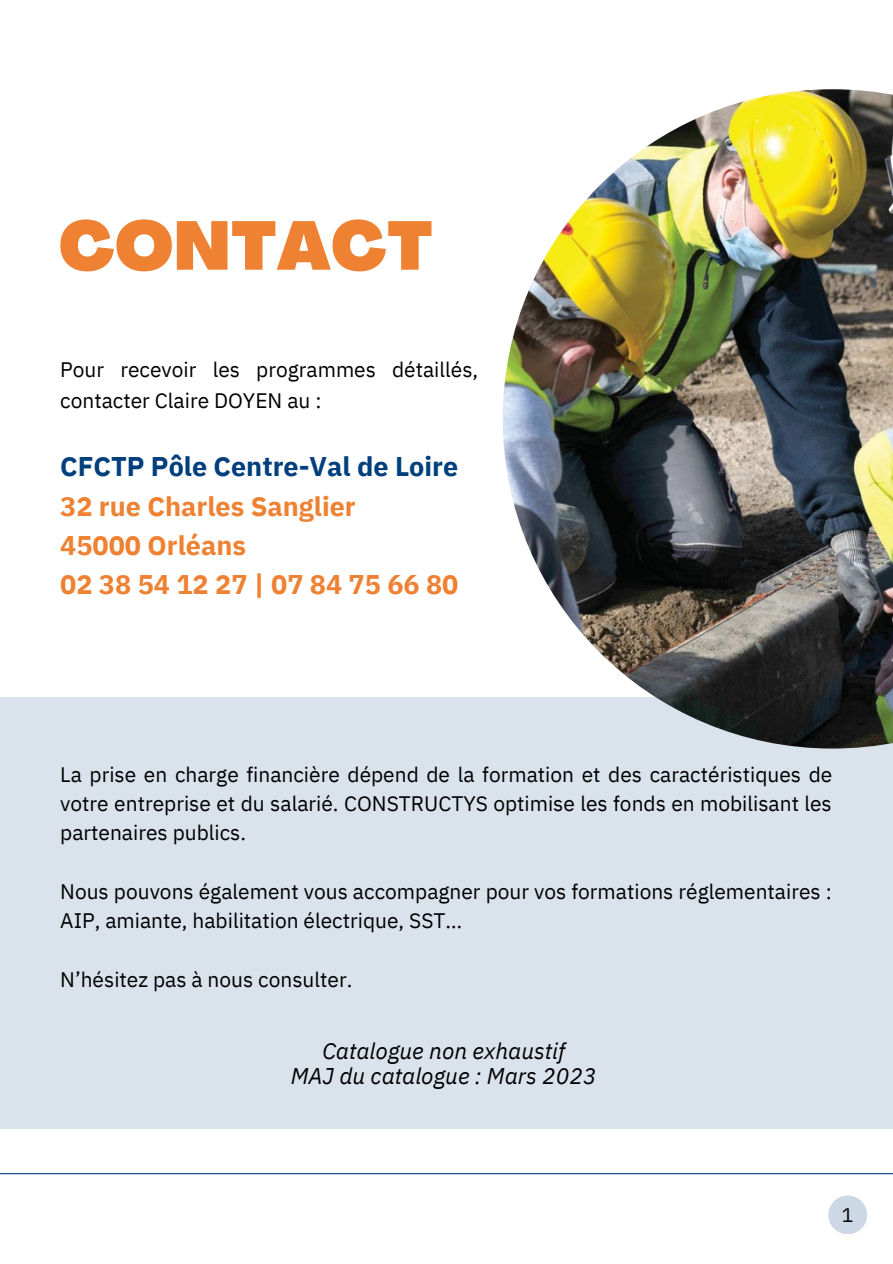
<style>
.page{position:relative;width:893px;height:1264px;background:#fff}
.page>*{position:absolute;margin:0;border:0;box-sizing:border-box;transform-origin:0 0}
.t1{font:900 67.5px "Agrandir";color:#ef8132}
.t2{font:700 27px/39.3px "IBM Plex Sans";color:#ef8132}
.t3{font:700 27px "IBM Plex Sans";color:#003f7d}
.t4{font:italic 22.65px/24.8px "IBM Plex Sans";color:#000;text-align:center}
.t5{font:21px/29.2px "IBM Plex Sans";color:#000}
.t6{font:19.5px "IBM Plex Sans";color:#000}
</style>
<div class="page">
<div style="left:0;top:697px;width:892px;height:431px;background:#dae3ec"></div>
<hr style="left:0;top:1173px;width:892px;height:1px;background:#003f7d">
<img style="left:503px;top:89px;width:389px;height:659px">
<div style="left:828px;top:1195px;width:39px;height:39px;background:#ccd8e5;border-radius:50%"></div>
<h1 class="t1" style="left:59px;top:219px;width:375px">CONTACT</h1>
<p class="t5" style="left:60px;top:354px;width:419px;line-height:30.3px">Pour recevoir les programmes détaillés, contacter Claire DOYEN au :</p>
<p class="t3" style="left:60px;top:448px;width:399px">CFCTP Pôle Centre-Val de Loire</p>
<p class="t2" style="left:60px;top:486px;width:399px">32 rue Charles Sanglier<br>45000 Orléans<br>02 38 54 12 27 | 07 84 75 66 80</p>
<p class="t5" style="left:60px;top:759px;width:773px;text-align:justify">La prise en charge financière dépend de la formation et des caractéristiques de votre entreprise et du salarié. CONSTRUCTYS optimise les fonds en mobilisant les partenaires publics.</p>
<p class="t5" style="left:60px;top:876px;width:773px">Nous pouvons également vous accompagner pour vos formations réglementaires :<br>AIP, amiante, habilitation électrique, SST…</p>
<p class="t5" style="left:60px;top:964px;width:293px">N’hésitez pas à nous consulter.</p>
<p class="t4" style="left:291px;top:1037px;width:307px">Catalogue non exhaustif<br>MAJ du catalogue : Mars 2023</p>
<p class="t6" style="left:841px;top:1201px;width:13px">1</p>
</div>
